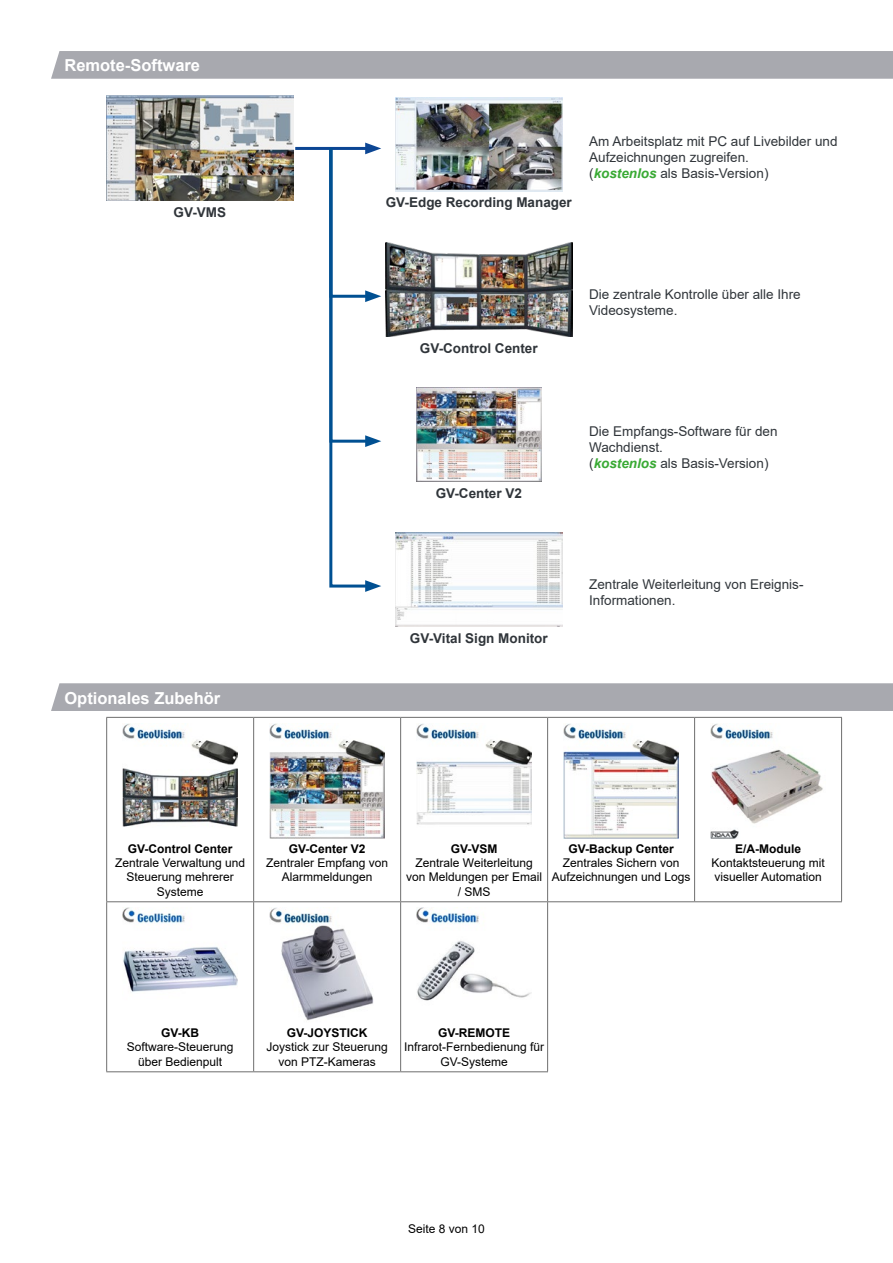
<style>
.page{position:relative;width:893px;height:1263px;background:#fff}
.page>*{position:absolute;margin:0;border:0;box-sizing:border-box;transform-origin:0 0}
.t1{font:700 16.5px "Arial";color:#fff}
.t2{font:13.5px/16.2px "Arial";color:#30353a}
.t3{font:700 13.5px "Arial";color:#30353a}
.t4{font:12px/14.4px "Arial";color:#000;text-align:center}
.t5{font:700 12px "Arial";color:#000}
.s1{font-weight:700;font-style:italic;color:#3aaa35}
</style>
<div class="page">
<div style="left:51px;top:51px;width:842px;height:28px;background:#a8a9af"></div>
<hr style="left:295px;top:147px;width:76px;height:3px;background:#0c4694">
<img style="left:386px;top:242px;width:186px;height:95px">
<img style="left:416px;top:387px;width:126px;height:94px">
<img style="left:395px;top:532px;width:168px;height:94px">
<img style="left:396px;top:97px;width:166px;height:94px">
<img style="left:106px;top:96px;width:187px;height:105px">
<svg style="left:328px;top:143px;width:53px;height:449px"></svg>
<div style="left:51px;top:683px;width:842px;height:28px;background:#a8a9af"></div>
<hr style="left:106px;top:717px;width:148px;height:1px;background:#6e6e6e">
<hr style="left:106px;top:718px;width:1px;height:183px;background:#6e6e6e">
<hr style="left:254px;top:717px;width:147px;height:1px;background:#6e6e6e">
<hr style="left:253px;top:718px;width:1px;height:183px;background:#6e6e6e">
<hr style="left:401px;top:717px;width:147px;height:1px;background:#6e6e6e">
<hr style="left:400px;top:718px;width:1px;height:183px;background:#6e6e6e">
<hr style="left:548px;top:717px;width:147px;height:1px;background:#6e6e6e">
<hr style="left:547px;top:718px;width:1px;height:183px;background:#6e6e6e">
<hr style="left:695px;top:717px;width:147px;height:1px;background:#6e6e6e">
<hr style="left:694px;top:718px;width:1px;height:183px;background:#6e6e6e">
<hr style="left:841px;top:718px;width:1px;height:183px;background:#6e6e6e">
<hr style="left:106px;top:901px;width:148px;height:1px;background:#6e6e6e">
<hr style="left:106px;top:902px;width:1px;height:169px;background:#6e6e6e">
<hr style="left:254px;top:901px;width:147px;height:1px;background:#6e6e6e">
<hr style="left:253px;top:902px;width:1px;height:169px;background:#6e6e6e">
<hr style="left:401px;top:901px;width:147px;height:1px;background:#6e6e6e">
<hr style="left:400px;top:902px;width:1px;height:169px;background:#6e6e6e">
<hr style="left:548px;top:901px;width:147px;height:1px;background:#6e6e6e">
<hr style="left:547px;top:902px;width:1px;height:169px;background:#6e6e6e">
<hr style="left:695px;top:901px;width:147px;height:1px;background:#6e6e6e">
<hr style="left:106px;top:1071px;width:148px;height:1px;background:#6e6e6e">
<hr style="left:254px;top:1071px;width:147px;height:1px;background:#6e6e6e">
<hr style="left:401px;top:1071px;width:147px;height:1px;background:#6e6e6e">
<img style="left:123px;top:723px;width:115px;height:104px">
<img style="left:270px;top:723px;width:115px;height:115px">
<img style="left:417px;top:723px;width:114px;height:102px">
<img style="left:564px;top:723px;width:114px;height:115px">
<img style="left:711px;top:723px;width:112px;height:115px">
<img style="left:123px;top:908px;width:115px;height:84px">
<img style="left:270px;top:908px;width:104px;height:113px">
<img style="left:417px;top:908px;width:114px;height:93px">
<h1 class="t1" style="left:64px;top:54px;width:137px">Remote-Software</h1>
<p class="t3" style="left:174px;top:203px;width:54px">GV-VMS</p>
<h1 class="t1" style="left:64px;top:686px;width:157px">Optionales Zubehör</h1>
<p class="t3" style="left:386px;top:193px;width:188px">GV-Edge Recording Manager</p>
<p class="t2" style="left:589px;top:133px;width:250px">Am Arbeitsplatz mit PC auf Livebilder und<br>Aufzeichnungen zugreifen.<br>(<span class="s1">kostenlos</span> als Basis-Version)</p>
<p class="t3" style="left:420px;top:338px;width:119px">GV-Control Center</p>
<p class="t3" style="left:436px;top:483px;width:88px">GV-Center V2</p>
<p class="t2" style="left:589px;top:286px;width:213px">Die zentrale Kontrolle über alle Ihre<br>Videosysteme.</p>
<p class="t2" style="left:589px;top:423px;width:190px">Die Empfangs-Software für den<br>Wachdienst.<br>(<span class="s1">kostenlos</span> als Basis-Version)</p>
<p class="t3" style="left:410px;top:628px;width:139px">GV-Vital Sign Monitor</p>
<p class="t2" style="left:589px;top:576px;width:216px">Zentrale Weiterleitung von Ereignis-<br>Informationen.</p>
<p class="t5" style="left:128px;top:840px;width:106px">GV-Control Center</p>
<p class="t4" style="left:115px;top:855px;width:132px">Zentrale Verwaltung und<br>Steuerung mehrerer<br>Systeme</p>
<p class="t5" style="left:289px;top:840px;width:78px">GV-Center V2</p>
<p class="t4" style="left:266px;top:855px;width:124px">Zentraler Empfang von<br>Alarmmeldungen</p>
<p class="t5" style="left:451px;top:840px;width:48px">GV-VSM</p>
<p class="t4" style="left:406px;top:855px;width:138px">Zentrale Weiterleitung von Meldungen per Email / SMS</p>
<p class="t5" style="left:568px;top:840px;width:107px">GV-Backup Center</p>
<p class="t4" style="left:552px;top:855px;width:140px">Zentrales Sichern von<br>Aufzeichnungen und Logs</p>
<p class="t5" style="left:735px;top:840px;width:67px">E/A-Module</p>
<p class="t4" style="left:711px;top:855px;width:115px;text-align:left">Kontaktsteuerung mit visueller Automation</p>
<p class="t5" style="left:161px;top:1024px;width:39px">GV-KB</p>
<p class="t4" style="left:127px;top:1040px;width:108px">Software-Steuerung über Bedienpult</p>
<p class="t5" style="left:287px;top:1024px;width:82px">GV-JOYSTICK</p>
<p class="t4" style="left:266px;top:1040px;width:123px">Joystick zur Steuerung von PTZ-Kameras</p>
<p class="t5" style="left:438px;top:1024px;width:74px">GV-REMOTE</p>
<p class="t4" style="left:404px;top:1040px;width:142px">Infrarot-Fernbedienung für<br>GV-Systeme</p>
<p class="t4" style="left:408px;top:1221px;width:78px">Seite 8 von 10</p>
</div>
